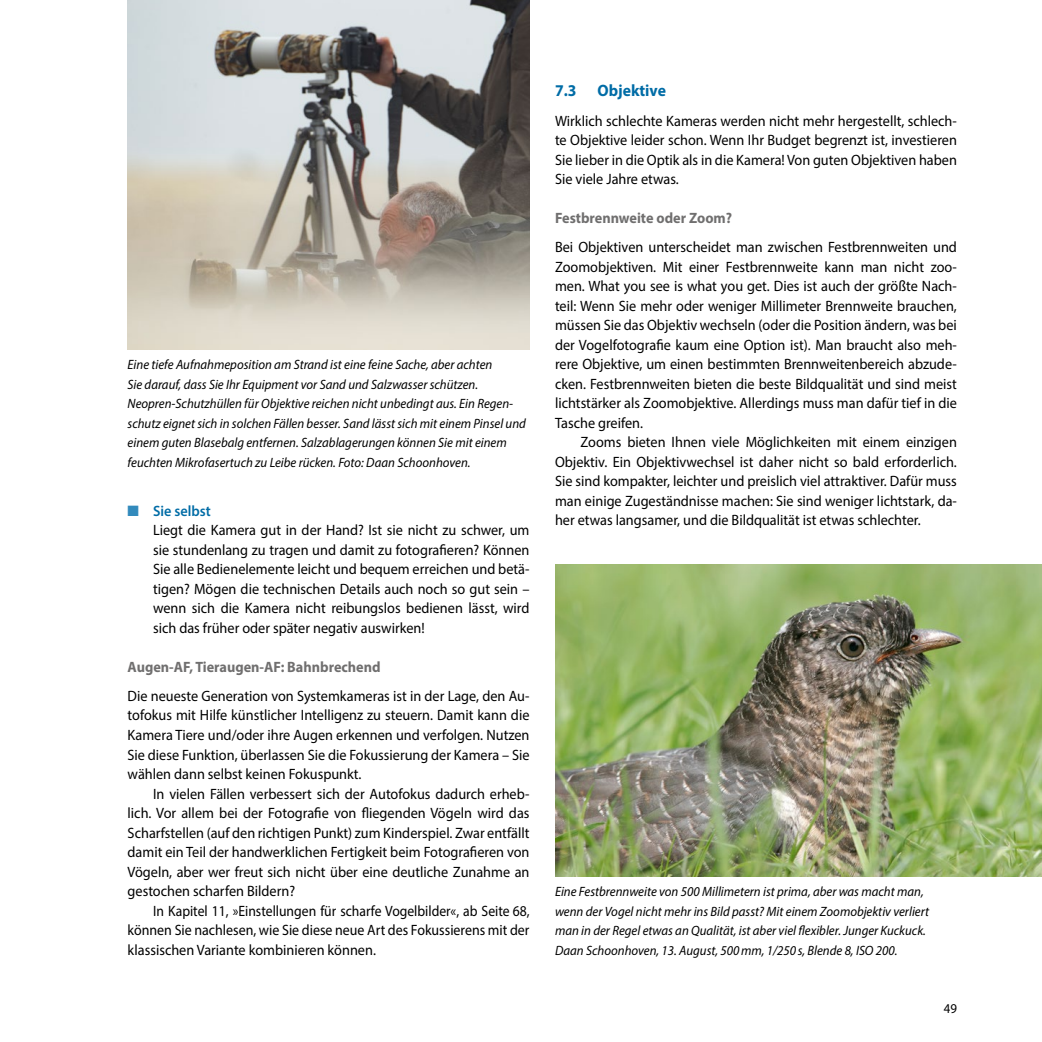
<style>
.page{position:relative;width:1042px;height:1042px;background:#fff}
.page>*{position:absolute;margin:0;border:0;box-sizing:border-box;transform-origin:0 0}
.t1{font:700 16.5px "Myriad Pro";color:#006ca6;scale:.95 1}
.Haupttext_Anf{font:15px/19.5px "Myriad Pro";color:#000;text-align:justify;scale:.95 1}
.Haupttext_Folge{font:15px/19.5px "Myriad Pro";color:#000;text-align:justify;scale:.95 1}
.Haupttext_Folge-2{font:15px/19.5px "Myriad Pro";color:#000;text-align:justify;scale:.91 1}
.Heading_3{font:700 15px "Myriad Pro";color:#706f6f;scale:.95 1}
.BU_linksbündig_Grund{font:italic 13.5px/19.5px "Myriad Pro";color:#000;scale:.95 1}
.t2{font:13.5px "Myriad Pro";color:#000;scale:.95 1}
.s1{font-weight:600;color:#006ca6}
</style>
<div class="page">
<img style="left:128px;top:0;width:401px;height:350px">
<img style="left:555px;top:564px;width:487px;height:312px">
<p class="BU_linksbündig_Grund" style="left:128px;top:355px;width:421px">Eine tiefe Aufnahmeposition am Strand ist eine feine Sache, aber achten<br>Sie darauf, dass Sie Ihr Equipment vor Sand und Salzwasser schützen.<br>Neopren-Schutzhüllen für Objektive reichen nicht unbedingt aus. Ein Regen&shy;schutz eignet sich in solchen Fällen besser. Sand lässt sich mit einem Pinsel und einem guten Blasebalg entfernen. Salzablagerungen können Sie mit einem feuchten Mikrofasertuch zu Leibe rücken. Foto: Daan Schoonhoven.</p>
<p class="Haupttext_Anf" style="left:153px;top:501px;width:398px;text-align:left"><span class="s1">Sie selbst<br></span>Liegt die Kamera gut in der Hand? Ist sie nicht zu schwer, um sie stundenlang zu tragen und damit zu fotografieren? Können Sie alle Bedienelemente leicht und bequem erreichen und betä&shy;tigen? Mögen die technischen Details auch noch so gut sein – wenn sich die Kamera nicht reibungslos bedienen lässt, wird sich das früher oder später negativ auswirken!</p>
<p class="Heading_3" style="left:128px;top:657px;width:268px">Augen-AF, Tieraugen-AF: Bahnbrechend</p>
<p class="Haupttext_Anf" style="left:128px;top:686px;width:424px">Die neueste Generation von Systemkameras ist in der Lage, den Au&shy;tofokus mit Hilfe künstlicher Intelligenz zu steuern. Damit kann die Kamera Tiere und/oder ihre Augen erkennen und verfolgen. Nutzen Sie diese Funktion, überlassen Sie die Fokussierung der Kamera – Sie wählen dann selbst keinen Fokuspunkt.</p>
<p class="Haupttext_Folge" style="left:128px;top:783px;width:424px;text-indent:26px">In vielen Fällen verbessert sich der Autofokus dadurch erheb&shy;lich. Vor allem bei der Fotografie von fliegenden Vögeln wird das Scharfstellen (auf den richtigen Punkt) zum Kinderspiel. Zwar entfällt damit ein Teil der handwerklichen Fertigkeit beim Fotografieren von Vögeln, aber wer freut sich nicht über eine deutliche Zunahme an gestochen scharfen Bildern?</p>
<p class="Haupttext_Folge-2" style="left:128px;top:900px;width:443px;text-indent:26px">In Kapitel 11, »Einstellungen für scharfe Vogelbilder«, ab Seite 68, können Sie nachlesen, wie Sie diese neue Art des Fokussierens mit der klassischen Variante kombinieren können.</p>
<p class="t1" style="left:555px;top:80px;width:24px">7.3</p>
<p class="t1" style="left:597px;top:80px;width:73px">Objektive</p>
<p class="Haupttext_Anf" style="left:555px;top:111px;width:424px">Wirklich schlechte Kameras werden nicht mehr hergestellt, schlech&shy;te Objektive leider schon. Wenn Ihr Budget begrenzt ist, investieren Sie lieber in die Optik als in die Kamera! Von guten Objektiven haben Sie viele Jahre etwas.</p>
<p class="Heading_3" style="left:555px;top:208px;width:188px">Festbrennweite oder Zoom?</p>
<p class="Haupttext_Anf" style="left:555px;top:237px;width:424px">Bei Objektiven unterscheidet man zwischen Festbrennweiten und Zoomobjektiven. Mit einer Festbrennweite kann man nicht zoo&shy;men. What you see is what you get. Dies ist auch der größte Nach&shy;teil: Wenn Sie mehr oder weniger Millimeter Brennweite brauchen, müssen Sie das Objektiv wechseln (oder die Position ändern, was bei der Vogelfotografie kaum eine Option ist). Man braucht also meh&shy;rere Objektive, um einen bestimmten Brennweitenbereich abzude&shy;cken. Festbrennweiten bieten die beste Bildqualität und sind meist lichtstärker als Zoomobjektive. Allerdings muss man dafür tief in die Tasche greifen.</p>
<p class="Haupttext_Folge" style="left:555px;top:432px;width:424px;text-indent:26px">Zooms bieten Ihnen viele Möglichkeiten mit einem einzigen Objektiv. Ein Objektivwechsel ist daher nicht so bald erforderlich.<br>Sie sind kompakter, leichter und preislich viel attraktiver. Dafür muss man einige Zugeständnisse machen: Sie sind weniger lichtstark, da&shy;her etwas langsamer, und die Bildqualität ist etwas schlechter.</p>
<p class="BU_linksbündig_Grund" style="left:555px;top:881px;width:395px">Eine Festbrennweite von 500 Millimetern ist prima, aber was macht man, wenn der Vogel nicht mehr ins Bild passt? Mit einem Zoomobjektiv verliert man in der Regel etwas an Qualität, ist aber viel flexibler. Junger Kuckuck.<br>Daan Schoonhoven, 13. August, 500mm, 1/250 s, Blende 8, ISO 200.</p>
<p class="t2" style="left:944px;top:1000px;width:15px">49</p>
</div>
